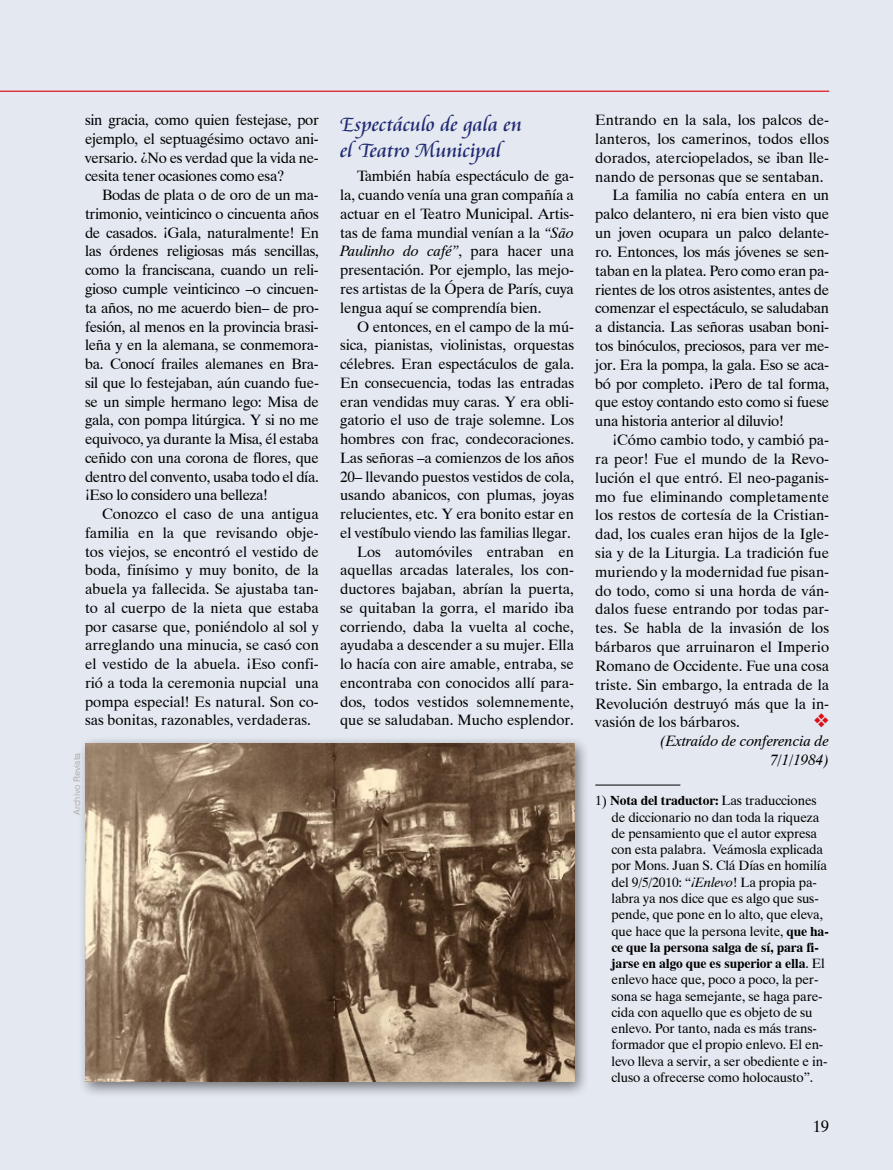
<style>
.page{position:relative;width:893px;height:1170px;background:#fff}
.page>*{position:absolute;margin:0;border:0;box-sizing:border-box;transform-origin:0 0}
.t1{font:21px/25.2px "Cataneo Especial";letter-spacing:-.005em;color:#202b73}
.t2{font:16.5px "Dutch 801 BT";color:#000}
.t3{font:15px/18.8px "Dutch 801 BT";letter-spacing:-.01em;color:#000;text-align:justify}
.t4{font:italic 15px/18.8px "Dutch 801 BT";color:#000;text-align:right}
.t5{font:13.5px/16.2px "Dutch 801 BT";letter-spacing:-.01em;color:#000}
.t6{font:9px "Swiss 721 BT";color:#b3b2b2}
.s1{font-style:italic}
.s2{font-weight:700}
</style>
<div class="page">
<div style="left:0;top:0;width:893px;height:1169px;background:#e4e8f0"></div>
<hr style="left:0;top:91px;width:829px;height:1px;background:#df0d17">
<div style="left:78px;top:736px;width:512px;height:361px;background:#000;opacity:.5"></div>
<img style="left:85px;top:743px;width:489px;height:338px">
<div style="left:322px;top:97px;width:269px;height:649px;background:#e4e8f0"></div>
<div style="left:577px;top:97px;width:269px;height:1002px;background:#e4e8f0"></div>
<hr style="left:595px;top:784px;width:85px;height:1px;background:#000">
<p class="t3" style="left:85px;top:110px;width:235px">sin gracia, como quien festejase, por ejemplo, el septuagésimo octavo ani&shy;versario. ¿No es verdad que la vida ne&shy;cesita tener ocasiones como esa?</p>
<p class="t3" style="left:85px;top:185px;width:235px;text-indent:17px">Bodas de plata o de oro de un ma&shy;trimonio, veinticinco o cincuenta años de casados. ¡Gala, naturalmente! En las órdenes religiosas más sencillas, como la franciscana, cuando un reli&shy;gioso cumple veinticinco –o cincuen&shy;ta años, no me acuerdo bien– de pro&shy;fesión, al menos en la provincia brasi&shy;leña y en la alemana, se conmemora&shy;ba. Conocí frailes alemanes en Bra&shy;sil que lo festejaban, aún cuando fue&shy;se un simple hermano lego: Misa de gala, con pompa litúrgica. Y si no me equivoco, ya durante la Misa, él estaba ceñido con una corona de flores, que dentro del convento, usaba todo el día. ¡Eso lo considero una belleza!</p>
<p class="t3" style="left:85px;top:504px;width:235px;text-indent:17px">Conozco el caso de una antigua familia en la que revisando obje&shy;tos viejos, se encontró el vestido de boda, finísimo y muy bonito, de la abuela ya fallecida. Se ajustaba tan&shy;to al cuerpo de la nieta que estaba por casarse que, poniéndolo al sol y arreglando una minucia, se casó con el vestido de la abuela. ¡Eso confi&shy;rió a toda la ceremonia nupcial una pompa especial! Es natural. Son co&shy;sas bonitas, razonables, verdaderas.</p>
<p class="t6" style="left:72px;top:814px;width:63px;rotate:-90deg">Archivo Revista</p>
<h1 class="t1" style="left:340px;top:113px;width:184px">Espectáculo de gala en el Teatro Municipal</h1>
<p class="t3" style="left:340px;top:167px;width:235px;text-indent:17px">También había espectáculo de ga&shy;la, cuando venía una gran compañía a actuar en el Teatro Municipal. Artis&shy;tas de fama mundial venían a la <span class="s1">“São Paulinho do café”</span>, para hacer una presentación. Por ejemplo, las mejo&shy;res artistas de la Ópera de París, cuya lengua aquí se comprendía bien.</p>
<p class="t3" style="left:340px;top:317px;width:235px;text-align:right">O entonces, en el campo de la mú&shy;sica, pianistas, violinistas, orquestas célebres. Eran espectáculos de gala.<br>En consecuencia, todas las entradas eran vendidas muy caras. Y era obli&shy;gatorio el uso de traje solemne. Los hombres con frac, condecoraciones.<br>Las señoras –a comienzos de los años 20– llevando puestos vestidos de cola, usando abanicos, con plumas, joyas relucientes, etc. Y era bonito estar en el vestíbulo viendo las familias llegar.<br>Los automóviles entraban en aquellas arcadas laterales, los con&shy;ductores bajaban, abrían la puerta, se quitaban la gorra, el marido iba corriendo, daba la vuelta al coche, ayudaba a descender a su mujer. Ella lo hacía con aire amable, entraba, se encontraba con conocidos allí para&shy;dos, todos vestidos solemnemente, que se saludaban. Mucho esplendor.</p>
<p class="t3" style="left:595px;top:110px;width:235px">Entrando en la sala, los palcos de-</p>
<p class="t3" style="left:595px;top:129px;width:235px">lanteros, los camerinos, todos ellos</p>
<p class="t3" style="left:595px;top:148px;width:235px">dorados, aterciopelados, se iban lle-</p>
<p class="t3" style="left:595px;top:167px;width:230px">nando de personas que se sentaban.</p>
<p class="t3" style="left:612px;top:186px;width:218px">La familia no cabía entera en un</p>
<p class="t3" style="left:595px;top:204px;width:235px">palco delantero, ni era bien visto que</p>
<p class="t3" style="left:595px;top:223px;width:235px">un joven ocupara un palco delante-</p>
<p class="t3" style="left:595px;top:242px;width:235px">ro. Entonces, los más jóvenes se sen-</p>
<p class="t3" style="left:595px;top:261px;width:235px">taban en la platea. Pero como eran pa-</p>
<p class="t3" style="left:595px;top:280px;width:235px">rientes de los otros asistentes, antes de</p>
<p class="t3" style="left:595px;top:298px;width:235px">comenzar el espectáculo, se saludaban</p>
<p class="t3" style="left:595px;top:317px;width:235px">a distancia. Las señoras usaban boni-</p>
<p class="t3" style="left:595px;top:336px;width:235px">tos binóculos, preciosos, para ver me-</p>
<p class="t3" style="left:595px;top:355px;width:235px">jor. Era la pompa, la gala. Eso se aca-</p>
<p class="t3" style="left:595px;top:374px;width:235px">bó por completo. ¡Pero de tal forma,</p>
<p class="t3" style="left:595px;top:393px;width:235px">que estoy contando esto como si fuese</p>
<p class="t3" style="left:595px;top:411px;width:190px">una historia anterior al diluvio!</p>
<p class="t3" style="left:612px;top:430px;width:218px">¡Cómo cambio todo, y cambió pa-</p>
<p class="t3" style="left:595px;top:449px;width:235px">ra peor! Fue el mundo de la Revo-</p>
<p class="t3" style="left:595px;top:468px;width:235px">lución el que entró. El neo-paganis-</p>
<p class="t3" style="left:595px;top:487px;width:235px">mo fue eliminando completamente</p>
<p class="t3" style="left:595px;top:505px;width:235px">los restos de cortesía de la Cristian-</p>
<p class="t3" style="left:595px;top:524px;width:235px">dad, los cuales eran hijos de la Igle-</p>
<p class="t3" style="left:595px;top:543px;width:235px">sia y de la Liturgia. La tradición fue</p>
<p class="t3" style="left:595px;top:562px;width:235px">muriendo y la modernidad fue pisan-</p>
<p class="t3" style="left:595px;top:581px;width:235px">do todo, como si una horda de ván-</p>
<p class="t3" style="left:595px;top:599px;width:235px">dalos fuese entrando por todas par-</p>
<p class="t3" style="left:595px;top:618px;width:235px">tes. Se habla de la invasión de los</p>
<p class="t3" style="left:595px;top:637px;width:235px">bárbaros que arruinaron el Imperio</p>
<p class="t3" style="left:595px;top:656px;width:235px">Romano de Occidente. Fue una cosa</p>
<p class="t3" style="left:595px;top:675px;width:235px">triste. Sin embargo, la entrada de la</p>
<p class="t3" style="left:595px;top:693px;width:235px">Revolución destruyó más que la in-</p>
<p class="t3" style="left:595px;top:712px;width:146px">vasión de los bárbaros.</p>
<p class="t4" style="left:660px;top:731px;width:171px">(Extraído de conferencia de<br>7/1/1984)</p>
<p class="t5" style="left:611px;top:792px;width:219px;text-indent:-16px">1) <span class="s2">Nota del traductor:</span> Las traducciones de diccionario no dan toda la riqueza de pensamiento que el autor expresa con esta palabra. Veámosla explicada por Mons. Juan S. Clá Días en homilía del 9/5/2010: “<span class="s1">¡Enlevo</span>! La propia pa&shy;labra ya nos dice que es algo que sus&shy;pende, que pone en lo alto, que eleva, que hace que la persona levite, <span class="s2">que ha&shy;ce que la persona salga de sí, para fi&shy;jarse en algo que es superior a ella</span>. El enlevo hace que, poco a poco, la per&shy;sona se haga semejante, se haga pare&shy;cida con aquello que es objeto de su enlevo. Por tanto, nada es más trans&shy;formador que el propio enlevo. El en&shy;levo lleva a servir, a ser obediente e in&shy;cluso a ofrecerse como holocausto”.</p>
<p class="t2" style="left:813px;top:1116px;width:18px">19</p>
</div>
